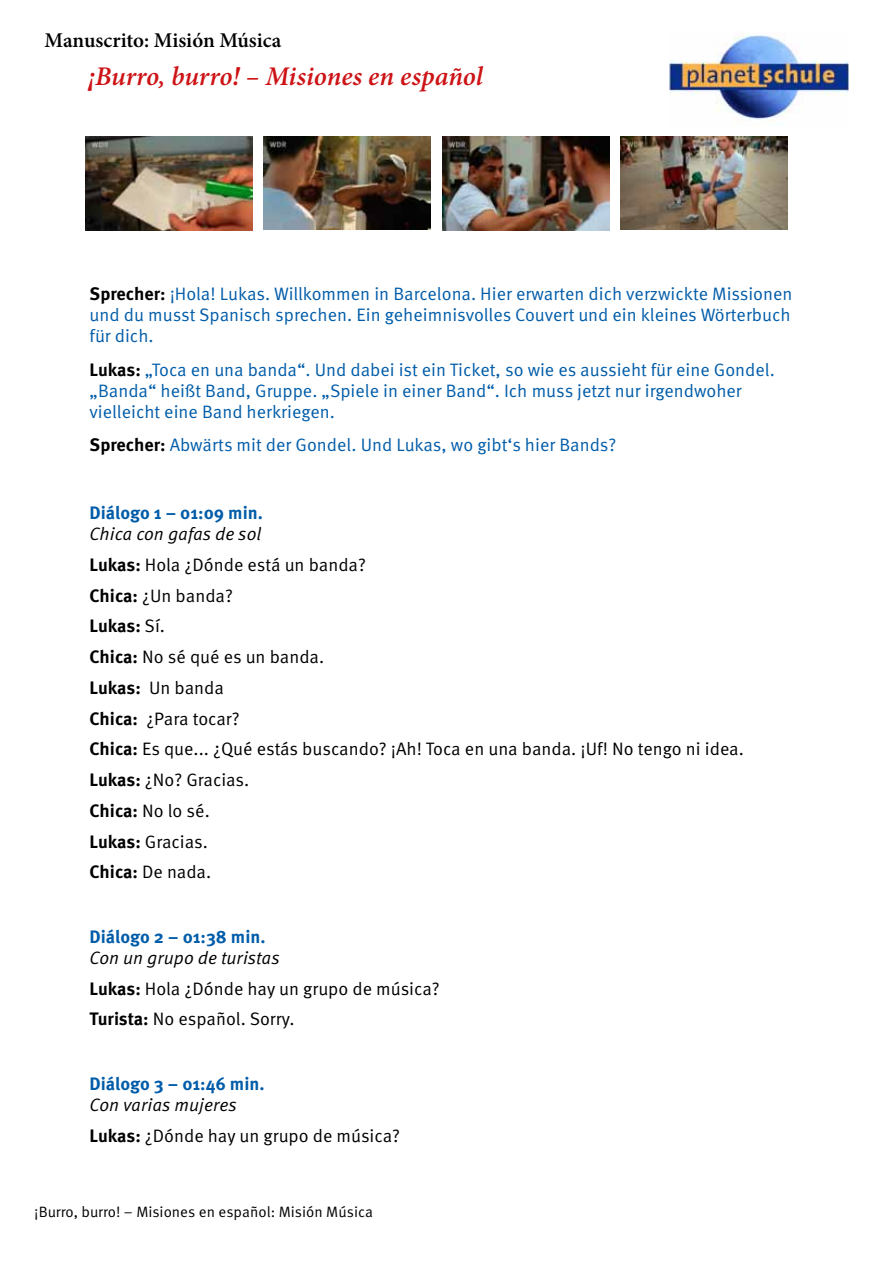
<style>
.page{position:relative;width:893px;height:1263px;background:#fff}
.page>*{position:absolute;margin:0;border:0;box-sizing:border-box;transform-origin:0 0}
.t1{font:italic 600 27px "Minion Pro";letter-spacing:-.005em;color:#cd1316}
.t2{font:600 21px "Minion Pro";letter-spacing:-.005em;color:#000}
.t3{font:18px/21px "Meta OT Norm";color:#005ca9;text-align:justify}
.t4{font:18px/30.8px "Meta OT Norm";color:#000}
.t5{font:700 18px "Meta OT";color:#005ca9}
.t6{font:18px "Meta OT Norm Ita";color:#000}
.t7{font:700 18px "Meta OT";letter-spacing:-.005em;color:#000}
.t8{font:15px "Meta OT Norm";color:#000}
.s1{font-family:"Meta OT";font-weight:700;color:#000}
.s2{font-family:"Meta OT";font-weight:700}
.s3{font-family:"Meta OT Norm";font-weight:400}
</style>
<div class="page">
<img style="left:670px;top:34px;width:178px;height:88px">
<img style="left:85px;top:136px;width:167px;height:94px">
<img style="left:442px;top:136px;width:167px;height:94px">
<img style="left:264px;top:136px;width:166px;height:94px">
<img style="left:621px;top:136px;width:166px;height:94px">
<p class="t2" style="left:45px;top:26px;width:238px">Manuscrito: Misión Música</p>
<h1 class="t1" style="left:88px;top:58px;width:396px">¡Burro, burro! – Misiones en español</h1>
<p class="t3" style="left:90px;top:284px;width:704px"><span class="s1">Sprecher:</span> ¡Hola! Lukas. Willkommen in Barcelona. Hier erwarten dich verzwickte Missionen und du musst Spanisch sprechen. Ein geheimnisvolles Couvert und ein kleines Wörterbuch für dich.</p>
<p class="t3" style="left:90px;top:359px;width:687px;text-align:left"><span class="s1">Lukas:</span> „Toca en una banda“. Und dabei ist ein Ticket, so wie es aussieht für eine Gondel. „Banda“ heißt Band, Gruppe. „Spiele in einer Band“. Ich muss jetzt nur irgendwoher vielleicht eine Band herkriegen.</p>
<p class="t3" style="left:90px;top:435px;width:528px"><span class="s1">Sprecher:</span> Abwärts mit der Gondel. Und Lukas, wo gibt‘s hier Bands?</p>
<p class="t5" style="left:90px;top:502px;width:175px">Diálogo 1 – 01:09 min.</p>
<p class="t6" style="left:90px;top:523px;width:173px">Chica con gafas de sol</p>
<p class="t4" style="left:90px;top:550px;width:278px"><span class="s2">Lukas:</span> Hola ¿Dónde está un banda?<br><span class="s2">Chica:</span> ¿Un banda?</p>
<p class="t7" style="left:90px;top:615px;width:77px">Lukas: <span class="s3">Sí.</span></p>
<p class="t4" style="left:90px;top:642px;width:656px"><span class="s2">Chica:</span> No sé qué es un banda.<br><span class="s2">Lukas:</span> Un banda<br><span class="s2">Chica:</span> ¿Para tocar?<br><span class="s2">Chica:</span> Es que... ¿Qué estás buscando? ¡Ah! Toca en una banda. ¡Uf! No tengo ni idea.<br><span class="s2">Lukas:</span> ¿No? Gracias.<br><span class="s2">Chica:</span> No lo sé.<br><span class="s2">Lukas:</span> Gracias.<br><span class="s2">Chica:</span> De nada.</p>
<p class="t5" style="left:90px;top:926px;width:177px">Diálogo 2 – 01:38 min.</p>
<p class="t6" style="left:90px;top:947px;width:192px">Con un grupo de turistas</p>
<p class="t4" style="left:90px;top:973px;width:352px"><span class="s2">Lukas:</span> Hola ¿Dónde hay un grupo de música?<br><span class="s2">Turista:</span> No español. Sorry.</p>
<p class="t5" style="left:90px;top:1073px;width:176px">Diálogo 3 – 01:46 min.</p>
<p class="t6" style="left:90px;top:1094px;width:149px">Con varias mujeres</p>
<p class="t4" style="left:90px;top:1120px;width:312px"><span class="s2">Lukas:</span> ¿Dónde hay un grupo de música?</p>
<p class="t8" style="left:34px;top:1203px;width:340px">¡Burro, burro! – Misiones en español: Misión Música</p>
</div>
